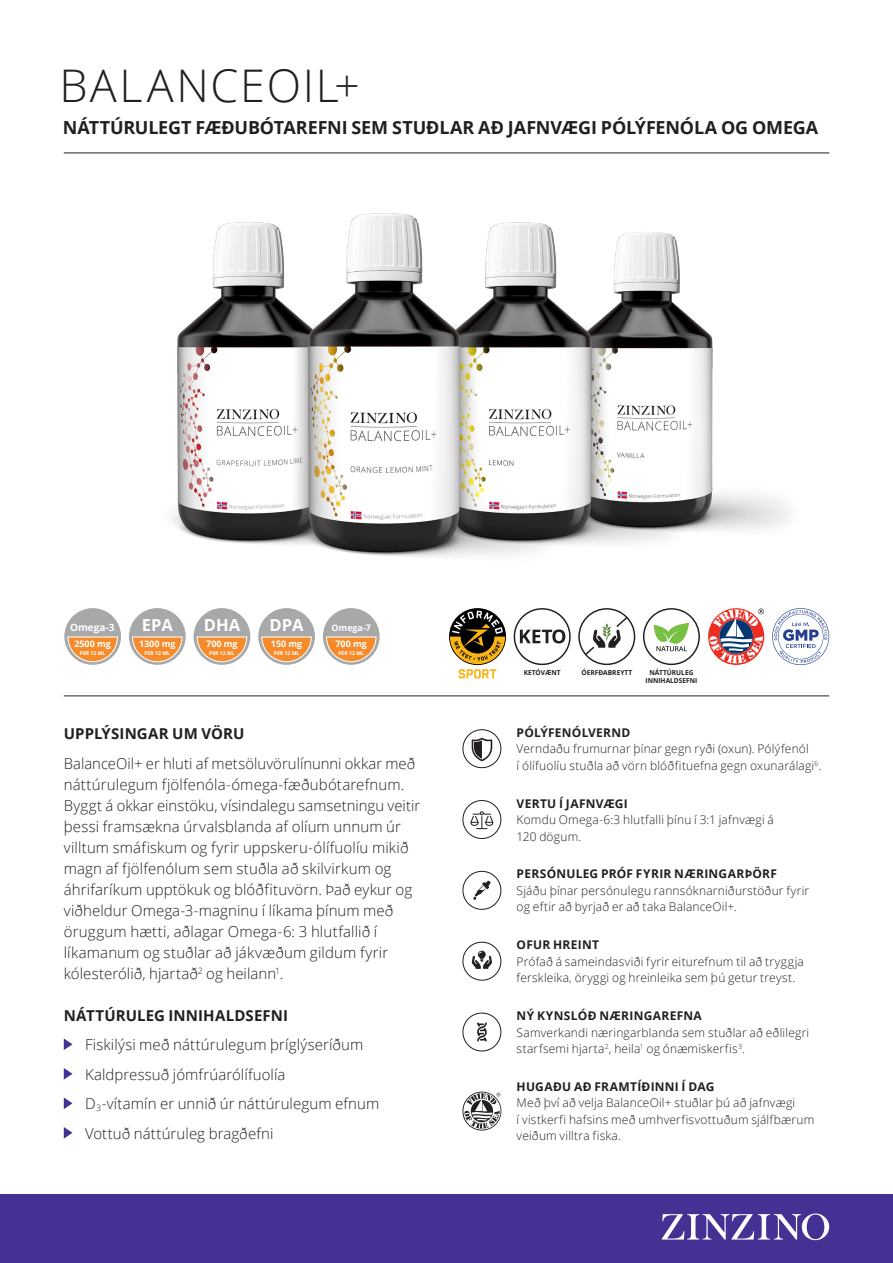
<style>
.page{position:relative;width:893px;height:1263px;background:#fff}
.page>*{position:absolute;margin:0;border:0;box-sizing:border-box;transform-origin:0 0}
.Heading_30_35{font:300 45px "Open Sans";letter-spacing:.04em;color:#231f20}
.Sub-heading_12_14{font:700 18px "Open Sans";letter-spacing:-.01em;color:#231f20}
.t1{font:700 16.65px "Open Sans";color:#fff}
.Preamble_10_14{font:300 15px/21px "Open Sans";letter-spacing:.01em;color:#231f20}
.Bullet_points_10_14{font:300 15px "Open Sans";letter-spacing:.005em;color:#231f20}
.Preamble_10_14-2{font:700 15px "Open Sans";letter-spacing:.005em;color:#231f20}
.Body_8_11{font:300 12px/16.5px "Open Sans";letter-spacing:.015em;color:#231f20}
.Body_8_11-2{font:700 12px "Open Sans";letter-spacing:.025em;color:#231f20}
.t2{font:700 10.05px "Open Sans";color:#fff}
.t3{font:700 8.85px "Open Sans";color:#fff}
.t4{font:700 6.75px/8.1px "Open Sans";color:#231f20;text-align:center}
.t5{font:700 5.1px "Open Sans";color:#fff}
</style>
<div class="page">
<div style="left:0;top:1194px;width:893px;height:69px;background:#443193"></div>
<svg style="left:662px;top:1213px;width:167px;height:27px"></svg>
<hr style="left:64px;top:696px;width:765px;height:1px;background:#231f20">
<img style="left:63px;top:152px;width:767px;height:405px">
<svg style="left:64px;top:1038px;width:9px;height:12px"></svg>
<svg style="left:64px;top:1068px;width:9px;height:12px"></svg>
<svg style="left:64px;top:1097px;width:9px;height:12px"></svg>
<svg style="left:64px;top:1127px;width:9px;height:12px"></svg>
<div style="left:64px;top:608px;width:57px;height:57px;background:#a7a9a9;border-radius:50%"></div>
<svg style="left:67px;top:636px;width:51px;height:27px"></svg>
<div style="left:129px;top:608px;width:57px;height:57px;background:#a7a9a9;border-radius:50%"></div>
<svg style="left:132px;top:636px;width:51px;height:27px"></svg>
<div style="left:194px;top:608px;width:56px;height:57px;background:#a7a9a9;border-radius:50%"></div>
<svg style="left:196px;top:636px;width:52px;height:27px"></svg>
<div style="left:258px;top:608px;width:57px;height:57px;background:#a7a9a9;border-radius:50%"></div>
<svg style="left:261px;top:636px;width:51px;height:27px"></svg>
<div style="left:323px;top:608px;width:57px;height:57px;background:#a7a9a9;border-radius:50%"></div>
<svg style="left:325px;top:636px;width:52px;height:27px"></svg>
<svg style="left:708px;top:608px;width:57px;height:57px"></svg>
<svg style="left:772px;top:608px;width:57px;height:57px"></svg>
<svg style="left:462px;top:800px;width:39px;height:39px"></svg>
<svg style="left:462px;top:871px;width:39px;height:39px"></svg>
<svg style="left:462px;top:942px;width:39px;height:39px"></svg>
<svg style="left:462px;top:1012px;width:39px;height:39px"></svg>
<svg style="left:462px;top:1091px;width:39px;height:39px"></svg>
<svg style="left:463px;top:1092px;width:38px;height:38px"></svg>
<svg style="left:462px;top:729px;width:39px;height:39px"></svg>
<div style="left:578px;top:608px;width:57px;height:57px;border:1px solid #231f20;border-radius:50%"></div>
<svg style="left:584px;top:615px;width:45px;height:42px"></svg>
<div style="left:643px;top:608px;width:57px;height:57px;border:1px solid #231f20;border-radius:50%"></div>
<svg style="left:654px;top:623px;width:35px;height:28px"></svg>
<svg style="left:450px;top:609px;width:55px;height:69px"></svg>
<svg style="left:514px;top:608px;width:57px;height:57px"></svg>
<p class="Heading_30_35" style="left:60px;top:55px;width:302px">BALANCEOIL+</p>
<p class="Sub-heading_12_14" style="left:63px;top:115px;width:757px">NÁTTÚRULEGT FÆÐUBÓTAREFNI SEM STUÐLAR AÐ JAFNVÆGI PÓLÝFENÓLA OG OMEGA</p>
<p class="t2" style="left:70px;top:621px;width:46px">Omega-3</p>
<p class="t1" style="left:142px;top:614px;width:33px">EPA</p>
<p class="t3" style="left:139px;top:638px;width:38px">1300 mg</p>
<p class="t5" style="left:145px;top:649px;width:27px">PER 12 ML</p>
<p class="t3" style="left:74px;top:638px;width:38px">2500 mg</p>
<p class="t5" style="left:80px;top:649px;width:27px">PER 12 ML</p>
<p class="t1" style="left:204px;top:614px;width:38px">DHA</p>
<p class="t3" style="left:206px;top:638px;width:33px">700 mg</p>
<p class="t5" style="left:209px;top:649px;width:27px">PER 12 ML</p>
<p class="t1" style="left:270px;top:614px;width:36px">DPA</p>
<p class="t3" style="left:271px;top:638px;width:33px">150 mg</p>
<p class="t5" style="left:274px;top:649px;width:27px">PER 12 ML</p>
<p class="t3" style="left:331px;top:622px;width:41px">Omega-7</p>
<p class="t3" style="left:336px;top:638px;width:33px">700 mg</p>
<p class="t5" style="left:338px;top:649px;width:27px">PER 12 ML</p>
<p class="Preamble_10_14-2" style="left:64px;top:723px;width:182px">UPPLÝSINGAR UM VÖRU</p>
<p class="Preamble_10_14" style="left:64px;top:752px;width:358px">BalanceOil+ er hluti af metsöluvörulínunni okkar með náttúrulegum fjölfenóla-ómega-fæðubótarefnum.<br>Byggt á okkar einstöku, vísindalegu samsetningu veitir þessi framsækna úrvalsblanda af olíum unnum úr villtum smáfiskum og fyrir uppskeru-ólífuolíu mikið magn af fjölfenólum sem stuðla að skilvirkum og áhrifaríkum upptökuk og blóðfituvörn. Það eykur og viðheldur Omega-3-magninu í líkama þínum með öruggum hætti, aðlagar Omega-6: 3 hlutfallið í líkamanum og stuðlar að jákvæðum gildum fyrir kólesterólið, hjartað<sup>2</sup> og heilann<sup>1</sup>.</p>
<p class="Preamble_10_14-2" style="left:64px;top:1004px;width:226px">NÁTTÚRULEG INNIHALDSEFNI</p>
<p class="Bullet_points_10_14" style="left:85px;top:1034px;width:280px">Fiskilýsi með náttúrulegum þríglýseríðum</p>
<p class="Bullet_points_10_14" style="left:85px;top:1064px;width:202px">Kaldpressuð jómfrúarólífuolía</p>
<p class="Bullet_points_10_14" style="left:85px;top:1093px;width:296px">D<sub>3</sub>-vítamín er unnið úr náttúrulegum efnum</p>
<p class="Bullet_points_10_14" style="left:85px;top:1123px;width:190px">Vottuð náttúruleg bragðefni</p>
<p class="t4" style="left:524px;top:669px;width:38px">KETÓVÆNT</p>
<p class="t4" style="left:581px;top:669px;width:52px">ÓERFÐABREYTT</p>
<p class="t4" style="left:645px;top:669px;width:53px">NÁTTÚRULEG<br>INNIHALDSEFNI</p>
<p class="Body_8_11-2" style="left:517px;top:724px;width:115px">PÓLÝFENÓLVERND</p>
<p class="Body_8_11" style="left:517px;top:740px;width:306px">Verndaðu frumurnar þínar gegn ryði (oxun). Pólýfenól<br>í ólífuolíu stuðla að vörn blóðfituefna gegn oxunarálagi<sup>6</sup>.</p>
<p class="Body_8_11-2" style="left:517px;top:795px;width:113px">VERTU Í JAFNVÆGI</p>
<p class="Body_8_11" style="left:517px;top:811px;width:259px">Komdu Omega-6:3 hlutfalli þínu í 3:1 jafnvægi á<br>120 dögum.</p>
<p class="Body_8_11-2" style="left:517px;top:866px;width:262px">PERSÓNULEG PRÓF FYRIR NÆRINGARÞÖRF</p>
<p class="Body_8_11" style="left:517px;top:882px;width:294px">Sjáðu þínar persónulegu rannsóknarniðurstöður fyrir og eftir að byrjað er að taka BalanceOil+.</p>
<p class="Body_8_11-2" style="left:517px;top:936px;width:84px">OFUR HREINT</p>
<p class="Body_8_11" style="left:517px;top:953px;width:289px">Prófað á sameindasviði fyrir eiturefnum til að tryggja ferskleika, öryggi og hreinleika sem þú getur treyst.</p>
<p class="Body_8_11-2" style="left:517px;top:1007px;width:187px">NÝ KYNSLÓÐ NÆRINGAREFNA</p>
<p class="Body_8_11" style="left:517px;top:1024px;width:294px">Samverkandi næringarblanda sem stuðlar að eðlilegri starfsemi hjarta<sup>2</sup>, heila<sup>1</sup> og ónæmiskerfis<sup>3</sup>.</p>
<p class="Body_8_11-2" style="left:517px;top:1078px;width:199px">HUGAÐU AÐ FRAMTÍÐINNI Í DAG</p>
<p class="Body_8_11" style="left:517px;top:1094px;width:299px">Með því að velja BalanceOil+ stuðlar þú að jafnvægi<br>í vistkerfi hafsins með umhverfisvottuðum sjálfbærum veiðum villtra fiska.</p>
</div>
